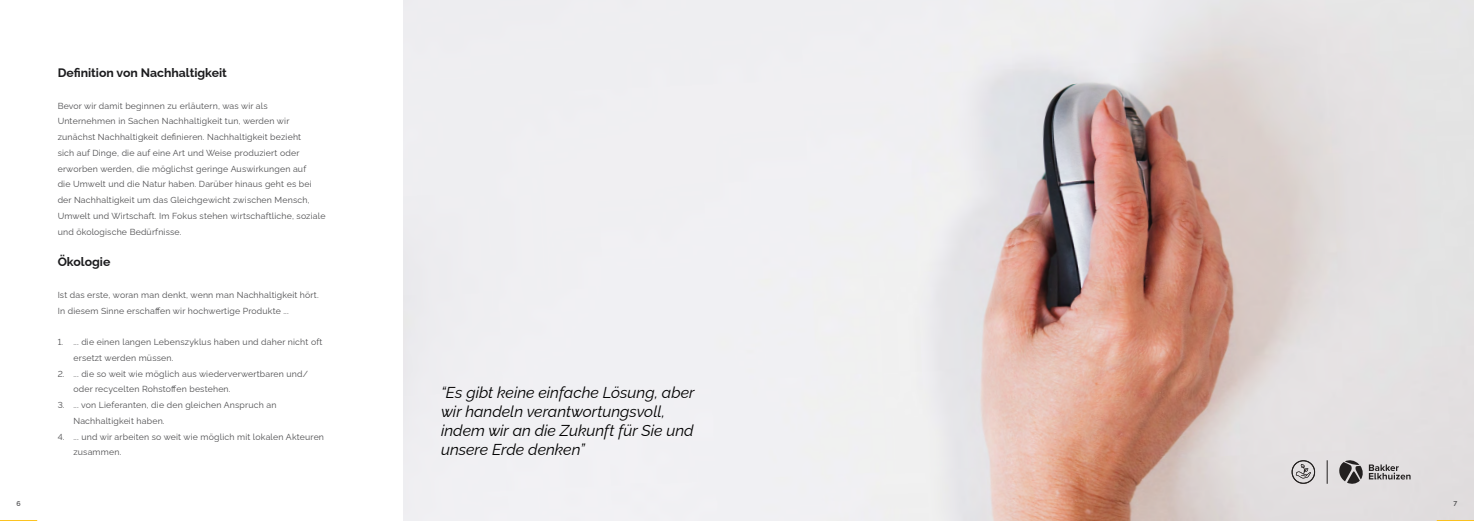
<style>
.page{position:relative;width:1474px;height:521px;background:#fff}
.page>*{position:absolute;margin:0;border:0;box-sizing:border-box;transform-origin:0 0}
.t1{font:italic 100 15.75px/19.2px "Raleway";color:#000}
.t2{font:700 12.25px "Raleway";color:#1b1b1d}
.t3{font:8.75px/15.8px "Raleway";letter-spacing:.02em;color:#4e4e50}
.t4{font:600 7px "Raleway";color:#4e4e50}
</style>
<div class="page">
<hr style="left:0;top:520px;width:37px;height:1px;background:#fcc014">
<img style="left:404px;top:0;width:1069px;height:521px">
<svg style="left:1291px;top:460px;width:24px;height:24px"></svg>
<svg style="left:1326px;top:460px;width:1px;height:24px"></svg>
<svg style="left:1337px;top:459px;width:73px;height:26px;background:#aaa7a8"></svg>
<hr style="left:1436px;top:520px;width:37px;height:1px;background:#fcc014">
<p class="t4" style="left:16px;top:497px;width:6px">6</p>
<h2 class="t2" style="left:58px;top:63px;width:171px">Definition von Nachhaltigkeit</h2>
<p class="t3" style="left:58px;top:97px;width:269px">Bevor wir damit beginnen zu erläutern, was wir als Unternehmen in Sachen Nachhaltigkeit tun, werden wir zunächst Nachhaltigkeit definieren. Nachhaltigkeit bezieht<br>sich auf Dinge, die auf eine Art und Weise produziert oder erworben werden, die möglichst geringe Auswirkungen auf<br>die Umwelt und die Natur haben. Darüber hinaus geht es bei der Nachhaltigkeit um das Gleichgewicht zwischen Mensch, Umwelt und Wirtschaft. Im Fokus stehen wirtschaftliche, soziale und ökologische Bedürfnisse.</p>
<h2 class="t2" style="left:58px;top:252px;width:54px">Ökologie</h2>
<p class="t3" style="left:58px;top:286px;width:262px">Ist das erste, woran man denkt, wenn man Nachhaltigkeit hört.<br>In diesem Sinne erschaffen wir hochwertige Produkte ...</p>
<p class="t3" style="left:73px;top:333px;width:250px;text-indent:-16px">1. ... die einen langen Lebenszyklus haben und daher nicht oft ersetzt werden müssen.</p>
<p class="t3" style="left:73px;top:365px;width:236px;text-indent:-16px">2. ... die so weit wie möglich aus wiederverwertbaren und/ oder recycelten Rohstoffen bestehen.</p>
<p class="t3" style="left:73px;top:396px;width:205px;text-indent:-16px">3. ... von Lieferanten, die den gleichen Anspruch an<br>Nachhaltigkeit haben.</p>
<p class="t3" style="left:73px;top:428px;width:252px;text-indent:-16px">4. ... und wir arbeiten so weit wie möglich mit lokalen Akteuren zusammen.</p>
<h1 class="t1" style="left:441px;top:381px;width:255px">“Es gibt keine einfache Lösung, aber wir handeln verantwortungsvoll, indem wir an die Zukunft für Sie und unsere Erde denken”</h1>
<p class="t4" style="left:1453px;top:497px;width:5px">7</p>
</div>
